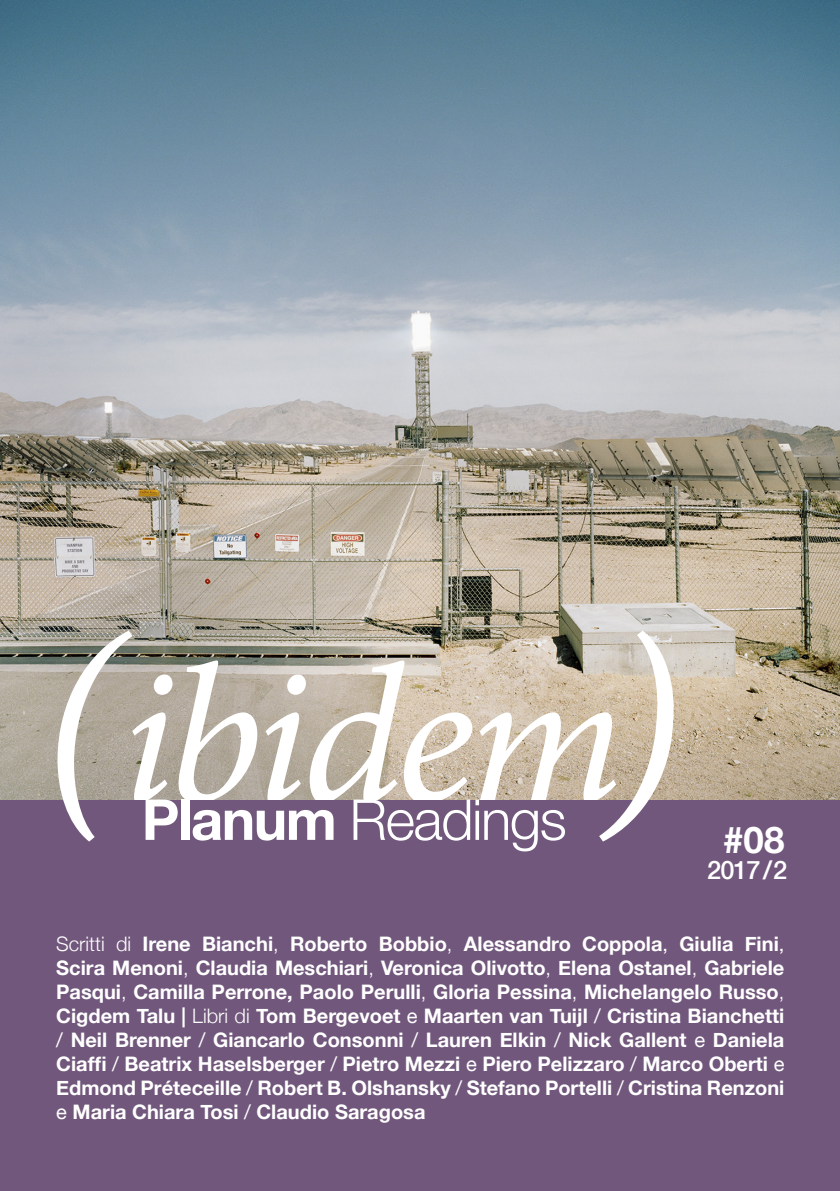
<style>
.page{position:relative;width:840px;height:1191px;background:#fff}
.page>*{position:absolute;margin:0;border:0;box-sizing:border-box;transform-origin:0 0}
.t1{font:italic 239.6px "Minion Pro";color:#fff}
.t2{font:300 56.4px "Helvetica Neue";letter-spacing:-.025em;color:#fff}
.t3{font:700 36.6px "Helvetica Neue";color:#fff}
.t4{font:500 25.4px "Helvetica Neue";color:#fff}
.t5{font:700 20px/24px "Helvetica Neue";color:#fff;text-align:justify}
.s1{font-weight:700}
.s2{font-weight:300}
.s3{font-weight:400}
</style>
<div class="page">
<div style="left:0;top:0;width:839px;height:1191px;background:#71577c"></div>
<img style="left:0;top:0;width:839px;height:799px">
<svg style="left:132px;top:660px;width:125px;height:139px;background:#c8c2ba"></svg>
<svg style="left:265px;top:660px;width:207px;height:139px;background:#d5ccbf"></svg>
<svg style="left:479px;top:712px;width:137px;height:87px;background:#ded4c6"></svg>
<p class="t1" style="left:39px;top:561px;width:83px">(</p>
<p class="t2" style="left:142px;top:785px;width:426px"><span class="s1">Planum</span> Readings</p>
<p class="t1" style="left:603px;top:561px;width:81px">)</p>
<p class="t3" style="left:722px;top:817px;width:63px">#08</p>
<p class="t4" style="left:706px;top:854px;width:81px">2017 / 2</p>
<p class="t5" style="left:56px;top:931px;width:729px"><span class="s2">Scritti di</span> Irene Bianchi<span class="s2">,</span> Roberto Bobbio<span class="s2">,</span> Alessandro Coppola<span class="s3">,</span> Giulia Fini<span class="s3">, </span>Scira Menoni<span class="s2">,</span> Claudia Meschiari<span class="s2">,</span> Veronica Olivotto<span class="s2">,</span> Elena Ostanel<span class="s2">,</span> Gabriele Pasqui<span class="s2">,</span> Camilla Perrone, Paolo Perulli<span class="s2">,</span> Gloria Pessina<span class="s2">,</span> Michelangelo Russo<span class="s2">, </span>Cigdem Talu | <span class="s2">Libri di</span> Tom Bergevoet <span class="s3">e</span> Maarten van Tuijl <span class="s3">/</span> Cristina Bianchetti <span class="s3">/</span> Neil Brenner <span class="s3">/</span> Giancarlo Consonni <span class="s3">/</span> Lauren Elkin <span class="s3">/</span> Nick Gallent <span class="s3">e</span> Daniela Ciaffi <span class="s3">/</span> Beatrix Haselsberger <span class="s3">/</span> Pietro Mezzi <span class="s3">e</span> Piero Pelizzaro <span class="s3">/</span> Marco Oberti <span class="s3">e </span>Edmond Préteceille <span class="s3">/</span> Robert B. Olshansky <span class="s3">/</span> Stefano Portelli <span class="s3">/</span> Cristina Renzoni <span class="s3">e</span> Maria Chiara Tosi <span class="s3">/</span> Claudio Saragosa</p>
</div>
